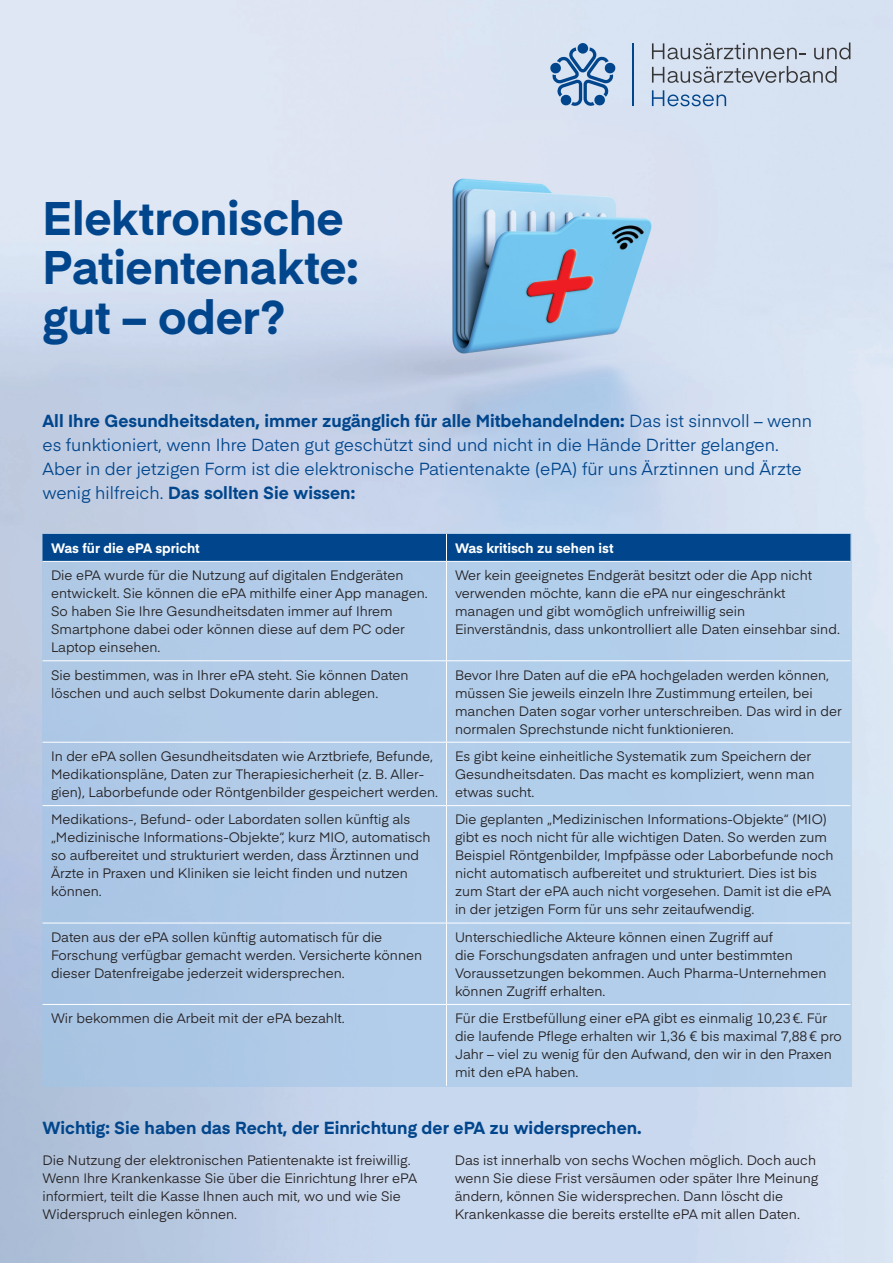
<style>
.page{position:relative;width:893px;height:1263px;background:#fff}
.page>*{position:absolute;margin:0;border:0;box-sizing:border-box;transform-origin:0 0}
.t1{font:700 46.5px/49.5px "Eina 02";letter-spacing:-.005em;color:#01468c}
.t2{font:17.25px/24px "Eina 02";color:#01468c}
.t3{font:700 17.25px "Eina 02";color:#01468c}
.t4{font:13.5px/18px "Eina 02";color:#231f20}
.t5{font:700 13.5px "Eina 02";color:#fff}
.s1{font-weight:700}
</style>
<div class="page">
<img style="left:0;top:0;width:893px;height:1263px">
<div style="left:577px;top:43px;width:11px;height:11px;background:#01468c;border-radius:50%"></div>
<svg style="left:550px;top:48px;width:66px;height:58px;background:#8cabce"></svg>
<svg style="left:652px;top:43px;width:154px;height:16px;background:#b1b9c5"></svg>
<svg style="left:814px;top:43px;width:36px;height:16px"></svg>
<svg style="left:652px;top:66px;width:184px;height:17px;background:#b0b8c4"></svg>
<hr style="left:632px;top:43px;width:2px;height:63px;background:#01468c">
<svg style="left:652px;top:90px;width:74px;height:16px"></svg>
<div style="left:43px;top:534px;width:808px;height:552px;background:#b2cdea"></div>
<div style="left:43px;top:534px;width:807px;height:27px;background:#01468c"></div>
<hr style="left:43px;top:561px;width:403px;height:1px;background:#fff">
<hr style="left:446px;top:561px;width:404px;height:1px;background:#fff">
<hr style="left:446px;top:562px;width:1px;height:98px;background:#fff">
<hr style="left:43px;top:660px;width:403px;height:1px;background:#fff">
<hr style="left:446px;top:660px;width:404px;height:1px;background:#fff">
<hr style="left:446px;top:661px;width:1px;height:81px;background:#fff">
<hr style="left:43px;top:742px;width:403px;height:1px;background:#fff">
<hr style="left:446px;top:742px;width:404px;height:1px;background:#fff">
<hr style="left:446px;top:742px;width:1px;height:63px;background:#fff">
<hr style="left:43px;top:805px;width:403px;height:1px;background:#fff">
<hr style="left:446px;top:805px;width:404px;height:1px;background:#fff">
<hr style="left:446px;top:806px;width:1px;height:117px;background:#fff">
<hr style="left:43px;top:923px;width:403px;height:1px;background:#fff">
<hr style="left:446px;top:923px;width:404px;height:1px;background:#fff">
<hr style="left:446px;top:923px;width:1px;height:81px;background:#fff">
<hr style="left:43px;top:1004px;width:403px;height:1px;background:#fff">
<hr style="left:446px;top:1004px;width:404px;height:1px;background:#fff">
<hr style="left:446px;top:1005px;width:1px;height:81px;background:#fff">
<h1 class="t1" style="left:43px;top:191px;width:317px">Elektronische<br>Patientenakte: gut – oder?</h1>
<p class="t2" style="left:43px;top:408px;width:771px"><span class="s1">All Ihre Gesundheitsdaten, immer zugänglich für alle Mitbehandelnden:</span> Das ist sinnvoll – wenn es funktioniert, wenn Ihre Daten gut geschützt sind und nicht in die Hände Dritter gelangen.<br>Aber in der jetzigen Form ist die elektronische Patientenakte (ePA) für uns Ärztinnen und Ärzte wenig hilfreich. <span class="s1">Das sollten Sie wissen:</span></p>
<p class="t5" style="left:51px;top:538px;width:150px">Was für die ePA spricht</p>
<p class="t5" style="left:455px;top:538px;width:160px">Was kritisch zu sehen ist</p>
<p class="t4" style="left:51px;top:565px;width:378px">Die ePA wurde für die Nutzung auf digitalen Endgeräten entwickelt. Sie können die ePA mithilfe einer App managen.<br>So haben Sie Ihre Gesundheitsdaten immer auf Ihrem Smartphone dabei oder können diese auf dem PC oder Laptop einsehen.</p>
<p class="t4" style="left:455px;top:565px;width:386px">Wer kein geeignetes Endgerät besitzt oder die App nicht verwenden möchte, kann die ePA nur eingeschränkt managen und gibt womöglich unfreiwillig sein Einverständnis, dass unkontrolliert alle Daten einsehbar sind.</p>
<p class="t4" style="left:51px;top:665px;width:359px">Sie bestimmen, was in Ihrer ePA steht. Sie können Daten löschen und auch selbst Dokumente darin ablegen.</p>
<p class="t4" style="left:455px;top:665px;width:388px">Bevor Ihre Daten auf die ePA hochgeladen werden können, müssen Sie jeweils einzeln Ihre Zustimmung erteilen, bei manchen Daten sogar vorher unterschreiben. Das wird in der normalen Sprechstunde nicht funktionieren.</p>
<p class="t4" style="left:51px;top:746px;width:388px">In der ePA sollen Gesundheitsdaten wie Arztbriefe, Befunde,<br>Medikationspläne, Daten zur Therapiesicherheit (z. B. Aller&shy;gien), Laborbefunde oder Röntgenbilder gespeichert werden.</p>
<p class="t4" style="left:455px;top:746px;width:361px">Es gibt keine einheitliche Systematik zum Speichern der<br>Gesundheitsdaten. Das macht es kompliziert, wenn man etwas sucht.</p>
<p class="t4" style="left:51px;top:810px;width:381px">Medikations-, Befund- oder Labordaten sollen künftig als „Medizinische Informations-Objekte“, kurz MIO, automatisch so aufbereitet und strukturiert werden, dass Ärztinnen und Ärzte in Praxen und Kliniken sie leicht finden und nutzen können.</p>
<p class="t4" style="left:455px;top:810px;width:380px">Die geplanten „Medizinischen Informations-Objekte“ (MIO) gibt es noch nicht für alle wichtigen Daten. So werden zum Beispiel Röntgenbilder, Impfpässe oder Laborbefunde noch nicht automatisch aufbereitet und strukturiert. Dies ist bis zum Start der ePA auch nicht vorgesehen. Damit ist die ePA in der jetzigen Form für uns sehr zeitaufwendig.</p>
<p class="t4" style="left:51px;top:927px;width:373px">Daten aus der ePA sollen künftig automatisch für die<br>Forschung verfügbar gemacht werden. Versicherte können dieser Datenfreigabe jederzeit widersprechen.</p>
<p class="t4" style="left:455px;top:927px;width:373px">Unterschiedliche Akteure können einen Zugriff auf<br>die Forschungsdaten anfragen und unter bestimmten Voraussetzungen bekommen. Auch Pharma-Unternehmen können Zugriff erhalten.</p>
<p class="t4" style="left:51px;top:1008px;width:295px">Wir bekommen die Arbeit mit der ePA bezahlt.</p>
<p class="t4" style="left:455px;top:1008px;width:388px">Für die Erstbefüllung einer ePA gibt es einmalig 10,23 €. Für die laufende Pflege erhalten wir 1,36 € bis maximal 7,88 € pro Jahr – viel zu wenig für den Aufwand, den wir in den Praxen mit den ePA haben.</p>
<p class="t3" style="left:43px;top:1115px;width:601px">Wichtig: Sie haben das Recht, der Einrichtung der ePA zu widersprechen.</p>
<p class="t4" style="left:43px;top:1150px;width:376px">Die Nutzung der elektronischen Patientenakte ist freiwillig.<br>Wenn Ihre Krankenkasse Sie über die Einrichtung Ihrer ePA informiert, teilt die Kasse Ihnen auch mit, wo und wie Sie Widerspruch einlegen können.</p>
<p class="t4" style="left:455px;top:1150px;width:365px">Das ist innerhalb von sechs Wochen möglich. Doch auch wenn Sie diese Frist versäumen oder später Ihre Meinung ändern, können Sie widersprechen. Dann löscht die Krankenkasse die bereits erstellte ePA mit allen Daten.</p>
</div>
